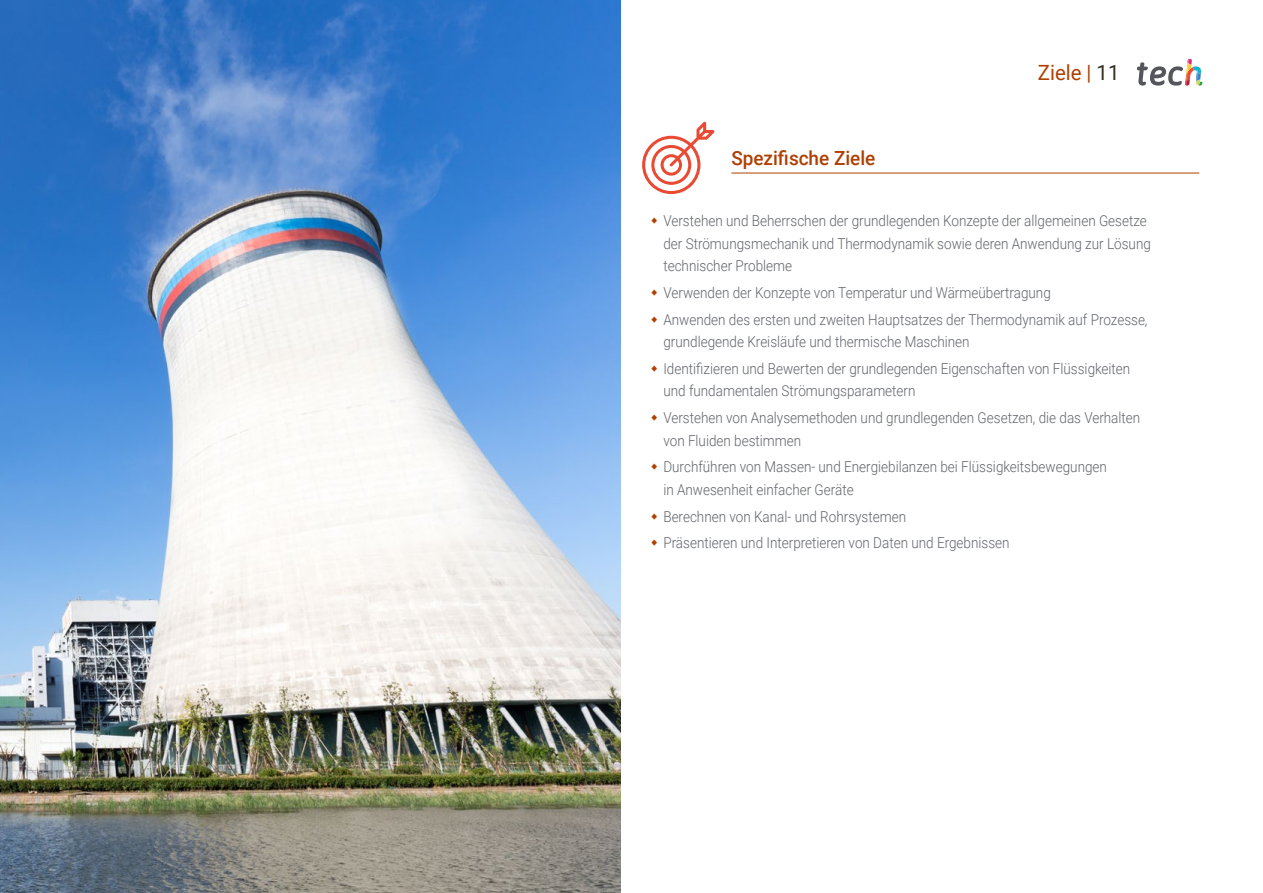
<style>
.page{position:relative;width:1263px;height:893px;background:#fff}
.page>*{position:absolute;margin:0;border:0;box-sizing:border-box;transform-origin:0 0}
.t1{font:21px "Roboto";color:#ae4000}
.t2{font:500 19.5px "Roboto";color:#ae4000}
.t3{font:300 15px/26.7px "Roboto";color:#61646a;scale:.9 1}
.s1{color:#312e20}
</style>
<div class="page">
<hr style="left:731px;top:173px;width:468px;height:1px;background:#ae4000">
<svg style="left:1137px;top:59px;width:65px;height:27px"></svg>
<img style="left:0;top:0;width:621px;height:893px">
<svg style="left:642px;top:122px;width:72px;height:72px"></svg>
<h2 class="t2" style="left:731px;top:144px;width:145px">Spezifische Ziele</h2>
<h1 class="t1" style="left:1038px;top:57px;width:83px">Ziele | <span class="s1">11</span></h1>
<p class="t3" style="left:663px;top:209px;width:543px;line-height:22.5px">Verstehen und Beherrschen der grundlegenden Konzepte der allgemeinen Gesetze der Strömungsmechanik und Thermodynamik sowie deren Anwendung zur Lösung technischer Probleme</p>
<p class="t3" style="left:663px;top:279px;width:539px">Verwenden der Konzepte von Temperatur und Wärmeübertragung<br>Anwenden des ersten und zweiten Hauptsatzes der Thermodynamik auf Prozesse,</p>
<p class="t3" style="left:663px;top:328px;width:520px">grundlegende Kreisläufe und thermische Maschinen<br>Identifizieren und Bewerten der grundlegenden Eigenschaften von Flüssigkeiten</p>
<p class="t3" style="left:663px;top:377px;width:531px">und fundamentalen Strömungsparametern<br>Verstehen von Analysemethoden und grundlegenden Gesetzen, die das Verhalten</p>
<p class="t3" style="left:663px;top:426px;width:494px">von Fluiden bestimmen<br>Durchführen von Massen- und Energiebilanzen bei Flüssigkeitsbewegungen</p>
<p class="t3" style="left:663px;top:476px;width:386px">in Anwesenheit einfacher Geräte<br>Berechnen von Kanal- und Rohrsystemen<br>Präsentieren und Interpretieren von Daten und Ergebnissen</p>
</div>
